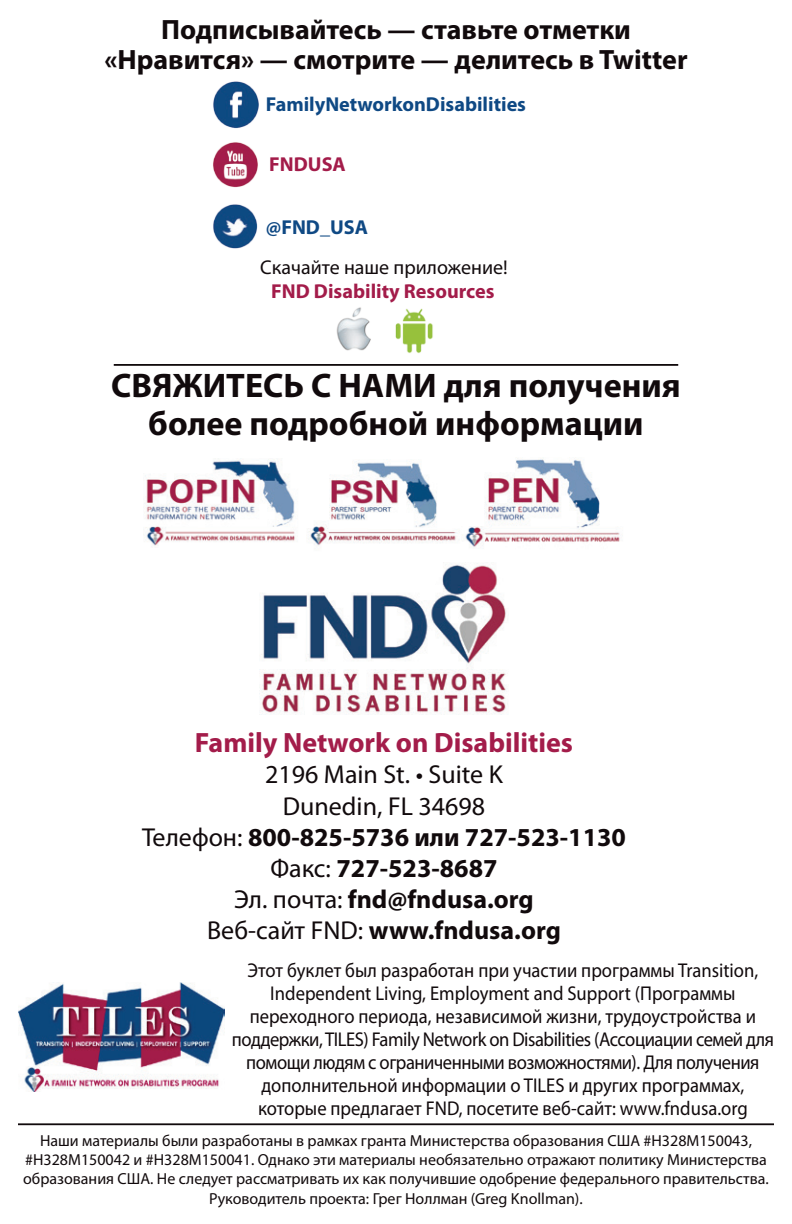
<style>
.page{position:relative;width:792px;height:1224px;background:#fff}
.page>*{position:absolute;margin:0;border:0;box-sizing:border-box;transform-origin:0 0}
.t1{font:700 34.2px/38px "Myriad Pro";color:#110a0c;text-align:center}
.t2{font:700 28px/30px "Myriad Pro";color:#110a0c;text-align:center}
.t3{font:700 28px "Myriad Pro";color:#a31c4a}
.t4{font:26px/31.2px "Myriad Pro";color:#110a0c;text-align:center}
.t5{font:700 20.2px "Myriad Pro";color:#0f4984}
.t6{font:700 20.2px "Myriad Pro";color:#a31c4a}
.t7{font:20px/23px "Myriad Pro";color:#110a0c;text-align:center;scale:.93 1}
.t8{font:20px "Myriad Pro";color:#110a0c}
.t9{font:16px/19.2px "Myriad Pro";color:#110a0c;text-align:center}
.s1{font-weight:700}
</style>
<div class="page">
<img style="left:259px;top:563px;width:249px;height:152px">
<img style="left:144px;top:459px;width:151px;height:87px">
<img style="left:309px;top:462px;width:151px;height:84px">
<img style="left:462px;top:459px;width:158px;height:89px">
<hr style="left:18px;top:1123px;width:756px;height:2px;background:#110a0c">
<hr style="left:114px;top:364px;width:564px;height:2px;background:#110a0c">
<img style="left:213px;top:81px;width:46px;height:48px">
<img style="left:213px;top:204px;width:45px;height:45px">
<img style="left:213px;top:142px;width:45px;height:46px">
<img style="left:336px;top:307px;width:97px;height:46px">
<img style="left:18px;top:982px;width:206px;height:110px">
<h2 class="t2" style="left:104px;top:14px;width:585px">Подписывайтесь — ставьте отметки «Нравится» — смотрите — делитесь в Twitter</h2>
<p class="t5" style="left:266px;top:91px;width:262px">FamilyNetworkonDisabilities</p>
<p class="t6" style="left:269px;top:151px;width:78px">FNDUSA</p>
<p class="t5" style="left:266px;top:214px;width:104px">@FND_USA</p>
<p class="t8" style="left:260px;top:255px;width:249px">Скачайте наше приложение!</p>
<p class="t6" style="left:271px;top:278px;width:225px">FND Disability Resources</p>
<h1 class="t1" style="left:111px;top:366px;width:571px">СВЯЖИТЕСЬ С НАМИ для получения более подробной информации</h1>
<h2 class="t3" style="left:195px;top:724px;width:380px">Family Network on Disabilities</h2>
<h3 class="t4" style="left:142px;top:759px;width:485px">2196 Main St. • Suite K<br>Dunedin, FL 34698<br>Телефон: <span class="s1">800-825-5736 или 727-523-1130<br></span>Факс: <span class="s1">727-523-8687<br></span>Эл. почта: <span class="s1">fnd@fndusa.org<br></span>Веб-сайт FND: <span class="s1">www.fndusa.org</span></h3>
<p class="t7" style="left:232px;top:958px;width:584px">Этот буклет был разработан при участии программы Transition, Independent Living, Employment and Support (Программы переходного периода, независимой жизни, трудоустройства и поддержки, TILES) Family Network on Disabilities (Ассоциации семей для помощи людям с ограниченными возможностями). Для получения дополнительной информации о TILES и других программах, которые предлагает FND, посетите веб-сайт: www.fndusa.org</p>
<p class="t9" style="left:23px;top:1131px;width:747px">Наши материалы были разработаны в рамках гранта Министерства образования США #H328M150043, #H328M150042 и #H328M150041. Однако эти материалы необязательно отражают политику Министерства образования США. Не следует рассматривать их как получившие одобрение федерального правительства.<br>Руководитель проекта: Грег Ноллман (Greg Knollman).</p>
</div>
